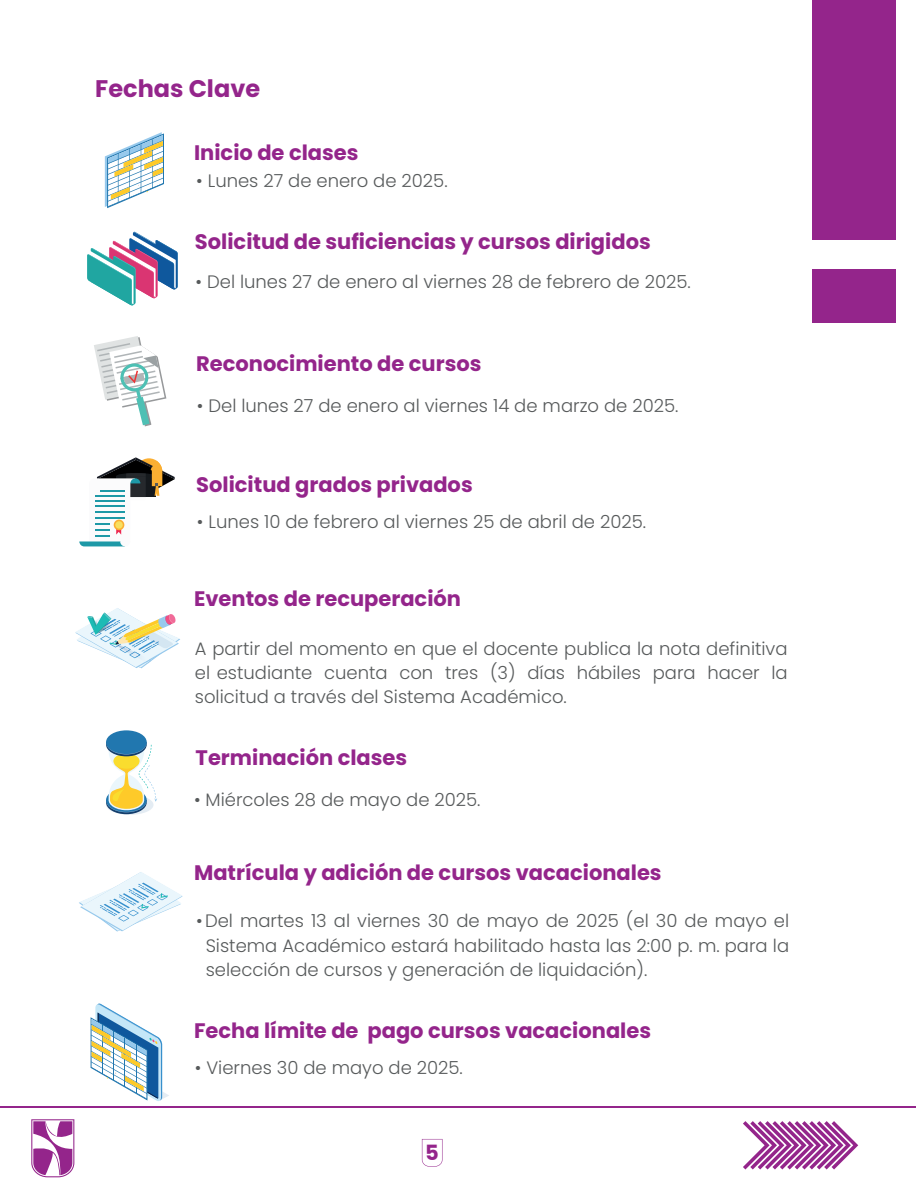
<style>
.page{position:relative;width:918px;height:1188px;background:#fff}
.page>*{position:absolute;margin:0;border:0;box-sizing:border-box;transform-origin:0 0}
.t1{font:700 24px "Poppins";color:#94258b}
.t2{font:700 21px "Poppins";color:#94258b}
.t3{font:300 18px/24.3px "Poppins";color:#575a5b;text-align:justify}
</style>
<div class="page">
<div style="left:813px;top:0;width:83px;height:239px;background:#94258b"></div>
<div style="left:813px;top:269px;width:83px;height:54px;background:#94258b"></div>
<svg style="left:422px;top:1139px;width:20px;height:28px"></svg>
<svg style="left:94px;top:336px;width:72px;height:90px"></svg>
<svg style="left:79px;top:872px;width:104px;height:60px"></svg>
<svg style="left:75px;top:608px;width:105px;height:61px"></svg>
<div style="left:106px;top:730px;width:41px;height:24px;background:#2177af;border-radius:50%"></div>
<svg style="left:106px;top:742px;width:51px;height:73px"></svg>
<svg style="left:87px;top:232px;width:91px;height:74px"></svg>
<svg style="left:91px;top:1003px;width:78px;height:98px"></svg>
<svg style="left:105px;top:132px;width:59px;height:76px"></svg>
<svg style="left:743px;top:1121px;width:115px;height:49px"></svg>
<svg style="left:31px;top:1119px;width:43px;height:58px"></svg>
<hr style="left:0;top:1106px;width:916px;height:1px;background:#94258b">
<svg style="left:79px;top:457px;width:96px;height:89px"></svg>
<svg style="left:114px;top:520px;width:10px;height:10px"></svg>
<div style="left:115px;top:521px;width:8px;height:8px;background:#f8e061;border-radius:50%"></div>
<h1 class="t1" style="left:95px;top:75px;width:166px">Fechas Clave</h1>
<p class="t2" style="left:194px;top:141px;width:166px">Inicio de clases</p>
<p class="t3" style="left:196px;top:169px;width:253px">• Lunes 27 de enero de 2025.</p>
<p class="t2" style="left:195px;top:230px;width:457px">Solicitud de suficiencias y cursos dirigidos</p>
<p class="t3" style="left:196px;top:270px;width:497px">• Del lunes 27 de enero al viernes 28 de febrero de 2025.</p>
<p class="t2" style="left:196px;top:352px;width:287px">Reconocimiento de cursos</p>
<p class="t3" style="left:197px;top:393px;width:483px">• Del lunes 27 de enero al viernes 14 de marzo de 2025.</p>
<p class="t2" style="left:196px;top:472px;width:278px">Solicitud grados privados</p>
<p class="t3" style="left:197px;top:510px;width:451px">• Lunes 10 de febrero al viernes 25 de abril de 2025.</p>
<p class="t2" style="left:194px;top:586px;width:268px">Eventos de recuperación</p>
<p class="t3" style="left:195px;top:636px;width:594px">A partir del momento en que el docente publica la nota definitiva el estudiante cuenta con tres (3) días hábiles para hacer la solicitud a través del Sistema Académico.</p>
<p class="t2" style="left:196px;top:745px;width:213px">Terminación clases</p>
<p class="t3" style="left:194px;top:788px;width:288px">• Miércoles 28 de mayo de 2025.</p>
<p class="t2" style="left:194px;top:861px;width:469px">Matrícula y adición de cursos vacacionales</p>
<p class="t3" style="left:206px;top:909px;width:585px;text-indent:-10px">•Del martes 13 al viernes 30 de mayo de 2025 (el 30 de mayo el Sistema Académico estará habilitado hasta las 2:00 p. m. para la selección de cursos y generación de liquidación).</p>
<p class="t2" style="left:194px;top:1019px;width:459px">Fecha límite de pago cursos vacacionales</p>
<p class="t3" style="left:195px;top:1056px;width:269px">• Viernes 30 de mayo de 2025.</p>
<p class="t2" style="left:425px;top:1140px;width:15px">5</p>
</div>
